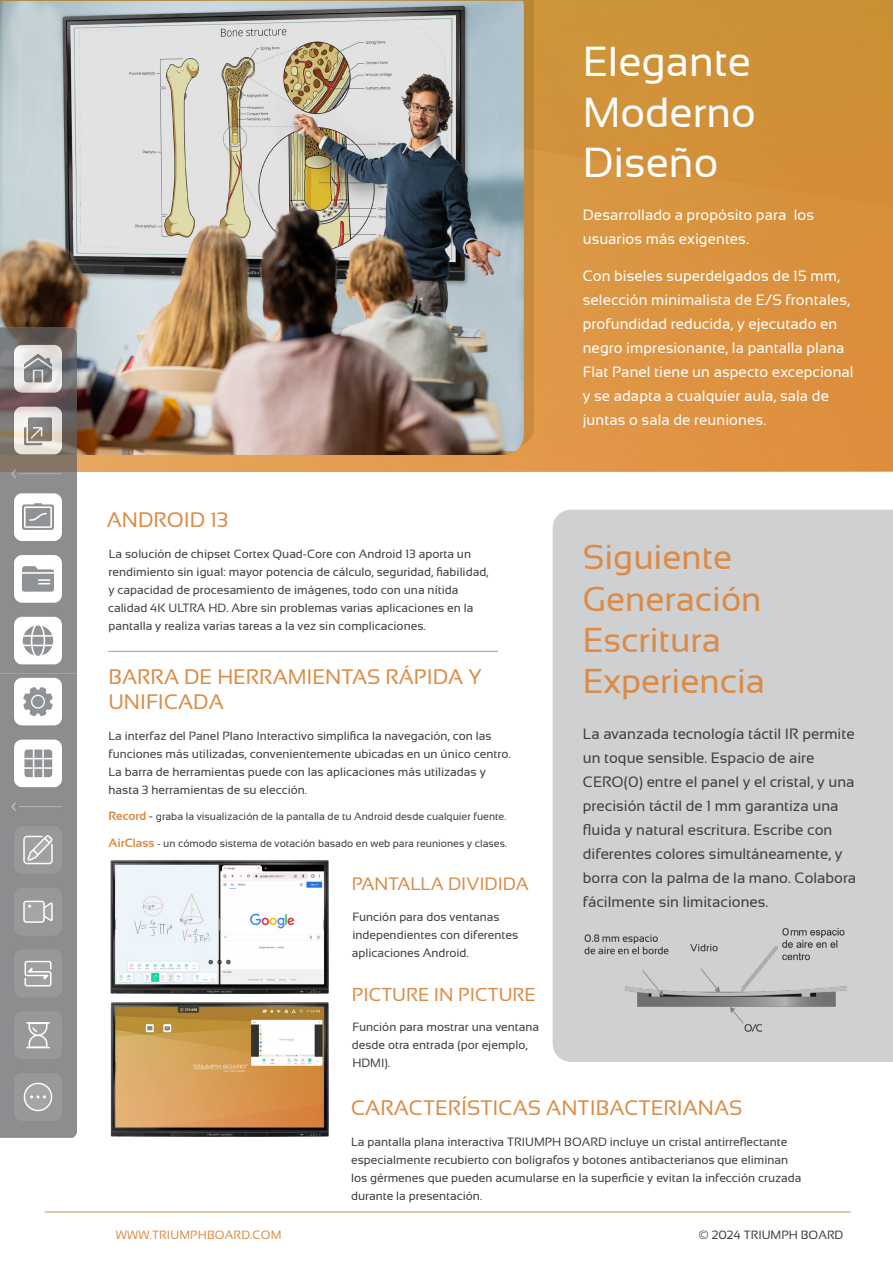
<style>
.page{position:relative;width:893px;height:1263px;background:#fff}
.page>*{position:absolute;margin:0;border:0;box-sizing:border-box;transform-origin:0 0}
.H1_Headline_28_33{font:42px/50.4px "Sansation";color:#fff;text-align:justify}
.H1_Headline_28_33-2{font:34.5px/41.4px "Sansation";color:#db8b46}
.H2_Body_14_16{font:21px/25.2px "Sansation";color:#db8b45}
.H2_Body_14_16-2{font:21px "Sansation";color:#db8b46}
.H2_Body_14_16-3{font:18.75px "Sansation";color:#db8b45}
.H2_Body_14_16-4{font:18px "Sansation";color:#db8b45}
.Quotes_12_16_White{font:15px/24px "Sansation";letter-spacing:.005em;color:#fff}
.Body_8_12{font:15px/24px "Sansation";color:#3e3e3f}
.Body_8_12-2{font:12px/18px "Sansation";color:#3e3e3f}
.H2_Body_14_16-5{font:12px/18px "Sansation";color:#3e3e3f}
.t1{font:12px "Sansation";letter-spacing:.01em;color:#db8b46}
.Body_8_12-3{font:10.5px "Sansation";color:#3e3e3f}
.s1{font-weight:700;font-size:12px;color:#db8b45}
.s2{font-size:12px}
.s3{font-weight:700;font-size:12px;color:#db8b46}
.s4{color:#fff}
</style>
<div class="page">
<hr style="left:45px;top:1211px;width:806px;height:1px;background:#da8b46">
<img style="left:77px;top:0;width:816px;height:472px">
<hr style="left:108px;top:651px;width:390px;height:1px;background:#db8b45">
<div style="left:0;top:0;width:534px;height:446px;background:#000;opacity:.1"></div>
<img style="left:0;top:1px;width:524px;height:454px">
<img style="left:0;top:328px;width:77px;height:809px">
<div style="left:553px;top:510px;width:340px;height:552px;background:#cfd0d1"></div>
<img style="left:578px;top:928px;width:280px;height:111px">
<img style="left:110px;top:860px;width:219px;height:134px">
<img style="left:110px;top:1002px;width:219px;height:135px">
<p class="H1_Headline_28_33" style="left:583px;top:37px;width:175px">Elegante Moderno Diseño</p>
<p class="H2_Body_14_16" style="left:107px;top:507px;width:123px">ANDROID 13</p>
<p class="H2_Body_14_16-5" style="left:108px;top:545px;width:382px">La solución de chipset Cortex Quad-Core con Android 13 aporta un rendimiento sin igual: mayor potencia de cálculo, seguridad, fiabilidad, y capacidad de procesamiento de imágenes, todo con una nítida calidad 4K ULTRA HD. Abre sin problemas varias aplicaciones en la pantalla y realiza varias tareas a la vez sin complicaciones.</p>
<p class="H2_Body_14_16" style="left:109px;top:664px;width:375px">BARRA DE HERRAMIENTAS RÁPIDA Y<br>UNIFICADA</p>
<p class="Body_8_12-2" style="left:109px;top:726px;width:404px">La interfaz del Panel Plano Interactivo simplifica la navegación, con las funciones más utilizadas, convenientemente ubicadas en un único centro.<br>La barra de herramientas puede con las aplicaciones más utilizadas y hasta 3 herramientas de su elección.</p>
<p class="Body_8_12-3" style="left:109px;top:810px;width:399px"><span class="s1">Record</span> <span class="s2">-</span> graba la visualización de la pantalla de tu Android desde cualquier fuente.</p>
<p class="Body_8_12-3" style="left:109px;top:837px;width:400px"><span class="s3">AirClass</span> - un cómodo sistema de votación basado en web para reuniones y clases.</p>
<p class="H2_Body_14_16-4" style="left:352px;top:873px;width:179px">PANTALLA DIVIDIDA</p>
<p class="H2_Body_14_16-5" style="left:352px;top:907px;width:168px">Función para dos ventanas independientes con diferentes aplicaciones Android.</p>
<p class="H2_Body_14_16-3" style="left:352px;top:984px;width:185px">PICTURE IN PICTURE</p>
<p class="H2_Body_14_16-5" style="left:352px;top:1018px;width:189px">Función para mostrar una ventana desde otra entrada (por ejemplo,<br>HDMI).</p>
<p class="Quotes_12_16_White" style="left:583px;top:203px;width:233px">Desarrollado a propósito para los usuarios más exigentes.</p>
<p class="Quotes_12_16_White" style="left:583px;top:263px;width:272px">Con biseles superdelgados de 15 mm, selección minimalista de E/S frontales, profundidad reducida, y ejecutado en negro impresionante, la pantalla plana Flat Panel tiene un aspecto excepcional y se adapta a cualquier aula, sala de juntas o sala de reuniones.</p>
<p class="H1_Headline_28_33-2" style="left:583px;top:537px;width:184px">Siguiente<br>Generación<br>Escritura<br>Experiencia</p>
<p class="Body_8_12" style="left:583px;top:721px;width:275px">La avanzada tecnología táctil IR permite un toque sensible. Espacio de aire CERO(0) entre el panel y el cristal, y una precisión táctil de 1 mm garantiza una fluida y natural escritura. Escribe con diferentes colores simultáneamente, y borra con la palma de la mano. Colabora fácilmente sin limitaciones.</p>
<p class="H2_Body_14_16-2" style="left:351px;top:1096px;width:393px">CARACTERÍSTICAS ANTIBACTERIANAS</p>
<p class="Body_8_12-2" style="left:351px;top:1132px;width:452px">La pantalla plana interactiva TRIUMPH BOARD incluye un cristal antirreflectante especialmente recubierto con bolígrafos y botones antibacterianos que eliminan los gérmenes que pueden acumularse en la superficie y evitan la infección cruzada durante la presentación.</p>
<p class="t1" style="left:116px;top:1228px;width:167px">WWW.TRIUMPHBOARD.COM</p>
<p class="Body_8_12-2" style="left:685px;top:1225px;width:160px"><span class="s4">©</span> © 2024 TRIUMPH BOARD</p>
</div>
